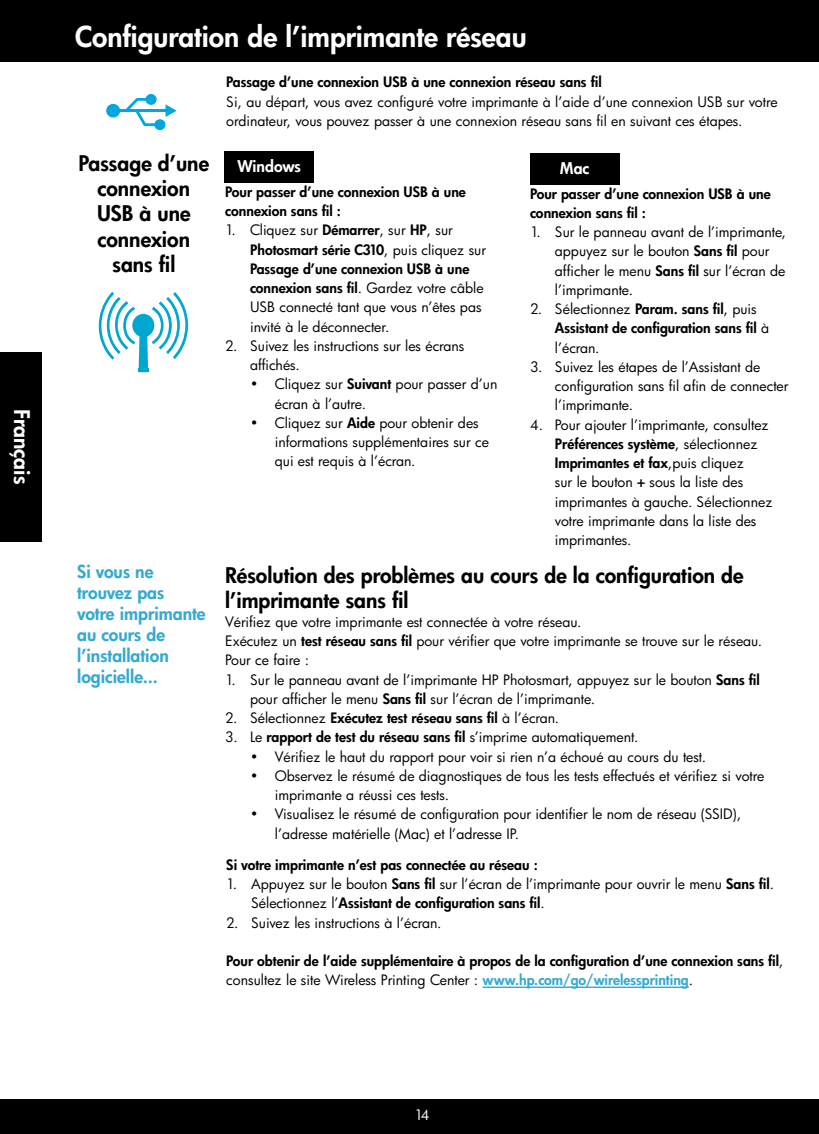
<style>
.page{position:relative;width:819px;height:1134px;background:#fff}
.page>*{position:absolute;margin:0;border:0;box-sizing:border-box;transform-origin:0 0}
.t1{font:800 28px "Futura";color:#fff}
.t2{font:800 21px/25.2px "Futura";color:#000;text-align:center}
.t3{font:800 21px "Futura";color:#fff}
.t4{font:800 17.5px/21px "Futura";color:#36a9d0}
.t5{font:800 15.75px "Futura";color:#fff}
.t6{font:14px/19.2px "Futura";color:#000}
.t7{font:800 14px/19.2px "Futura";color:#000}
.t8{font:14px "Futura";color:#fff}
.s1{font-weight:800}
.s2{font-weight:400}
.s3{color:#36a9d0}
</style>
<div class="page">
<div style="left:0;top:0;width:819px;height:62px;background:#000"></div>
<div style="left:0;top:1099px;width:819px;height:35px;background:#000"></div>
<div style="left:225px;top:151px;width:89px;height:32px;background:#000"></div>
<div style="left:530px;top:153px;width:89px;height:31px;background:#000"></div>
<hr style="left:483px;top:987px;width:206px;height:1px;background:#36a9d0">
<svg style="left:106px;top:104px;width:14px;height:14px"></svg>
<hr style="left:113px;top:109px;width:56px;height:3px;background:#00a7e1">
<svg style="left:126px;top:94px;width:51px;height:36px"></svg>
<svg style="left:99px;top:292px;width:89px;height:80px"></svg>
<div style="left:0;top:352px;width:42px;height:190px;background:#000"></div>
<h2 class="t3" style="left:35px;top:409px;width:76px;rotate:90deg">Français</h2>
<h1 class="t1" style="left:75px;top:18px;width:453px">Configuration de l’imprimante réseau</h1>
<h2 class="t2" style="left:79px;top:151px;width:132px">Passage d’une connexion<br>USB à une connexion sans fil</h2>
<p class="t7" style="left:226px;top:73px;width:377px">Passage d’une connexion USB à une connexion réseau sans fil</p>
<p class="t6" style="left:226px;top:92px;width:553px">Si, au départ, vous avez configuré votre imprimante à l’aide d’une connexion USB sur votre ordinateur, vous pouvez passer à une connexion réseau sans fil en suivant ces étapes.</p>
<p class="t5" style="left:237px;top:156px;width:65px">Windows</p>
<p class="t5" style="left:560px;top:158px;width:30px">Mac</p>
<p class="t7" style="left:225px;top:182px;width:242px">Pour passer d’une connexion USB à une connexion sans fil :</p>
<p class="t6" style="left:250px;top:220px;width:238px;text-indent:-25px">1. Cliquez sur <span class="s1">Démarrer</span>, sur <span class="s1">HP</span>, sur <span class="s1">Photosmart série C310</span>, puis cliquez sur <span class="s1">Passage d’une connexion USB à une connexion sans fil</span>. Gardez votre câble USB connecté tant que vous n’êtes pas invité à le déconnecter.</p>
<p class="t6" style="left:250px;top:336px;width:216px;text-indent:-25px">2. Suivez les instructions sur les écrans affichés.</p>
<p class="t6" style="left:275px;top:374px;width:224px;text-indent:-25px">• Cliquez sur <span class="s1">Suivant</span> pour passer d’un écran à l’autre.</p>
<p class="t6" style="left:275px;top:413px;width:216px;text-indent:-25px">• Cliquez sur <span class="s1">Aide</span> pour obtenir des informations supplémentaires sur ce qui est requis à l’écran.</p>
<p class="t7" style="left:530px;top:184px;width:242px">Pour passer d’une connexion USB à une connexion sans fil :</p>
<p class="t6" style="left:555px;top:222px;width:233px;text-indent:-25px">1. Sur le panneau avant de l’imprimante, appuyez sur le bouton <span class="s1">Sans fil</span> pour afficher le menu <span class="s1">Sans fil</span> sur l’écran de l’imprimante.</p>
<p class="t7" style="left:555px;top:299px;width:216px;text-indent:-25px"><span class="s2">2. Sélectionnez</span> Param. sans fil<span class="s2">, puis<br></span>Assistant de configuration sans fil <span class="s2">à l’écran.</span></p>
<p class="t6" style="left:555px;top:357px;width:235px;text-indent:-25px">3. Suivez les étapes de l’Assistant de configuration sans fil afin de connecter l’imprimante.</p>
<p class="t6" style="left:555px;top:415px;width:219px;text-indent:-25px">4. Pour ajouter l’imprimante, consultez<br><span class="s1">Préférences système</span>, sélectionnez<br><span class="s1">Imprimantes et fax</span>,puis cliquez<br>sur le bouton <span class="s1">+</span> sous la liste des imprimantes à gauche. Sélectionnez votre imprimante dans la liste des imprimantes.</p>
<p class="t4" style="left:77px;top:561px;width:130px">Si vous ne trouvez pas votre imprimante au cours de l’installation logicielle...</p>
<h2 class="t2" style="left:225px;top:563px;width:520px;line-height:24.5px;text-align:left">Résolution des problèmes au cours de la configuration de l’imprimante sans fil</h2>
<p class="t6" style="left:225px;top:612px;width:538px">Vérifiez que votre imprimante est connectée à votre réseau.<br>Exécutez un <span class="s1">test réseau sans fil</span> pour vérifier que votre imprimante se trouve sur le réseau.<br>Pour ce faire :</p>
<p class="t6" style="left:250px;top:670px;width:511px;text-indent:-25px">1. Sur le panneau avant de l’imprimante HP Photosmart, appuyez sur le bouton <span class="s1">Sans fil </span>pour afficher le menu <span class="s1">Sans fil</span> sur l’écran de l’imprimante.</p>
<p class="t7" style="left:225px;top:708px;width:335px"><span class="s2">2. Sélectionnez</span> Exécutez test réseau sans fil <span class="s2">à l’écran.</span></p>
<p class="t6" style="left:225px;top:728px;width:415px">3. Le <span class="s1">rapport de test du réseau sans fil</span> s’imprime automatiquement.</p>
<p class="t6" style="left:250px;top:747px;width:458px">• Vérifiez le haut du rapport pour voir si rien n’a échoué au cours du test.</p>
<p class="t6" style="left:275px;top:766px;width:491px;text-indent:-25px">• Observez le résumé de diagnostiques de tous les tests effectués et vérifiez si votre imprimante a réussi ces tests.</p>
<p class="t6" style="left:275px;top:805px;width:468px;text-indent:-25px">• Visualisez le résumé de configuration pour identifier le nom de réseau (SSID), l’adresse matérielle (Mac) et l’adresse IP.</p>
<p class="t7" style="left:226px;top:855px;width:313px">Si votre imprimante n’est pas connectée au réseau :</p>
<p class="t6" style="left:251px;top:874px;width:524px;text-indent:-25px">1. Appuyez sur le bouton <span class="s1">Sans fil</span> sur l’écran de l’imprimante pour ouvrir le menu <span class="s1">Sans fil</span>.<br>Sélectionnez l’<span class="s1">Assistant de configuration sans fil</span>.</p>
<p class="t6" style="left:226px;top:913px;width:217px">2. Suivez les instructions à l’écran.</p>
<p class="t7" style="left:226px;top:951px;width:559px">Pour obtenir de l’aide supplémentaire à propos de la configuration d’une connexion sans fil<span class="s2">, consultez le site Wireless Printing Center :</span> <span class="s3">www.hp.com/go/wirelessprinting</span><span class="s2">.</span></p>
<p class="t8" style="left:414px;top:1106px;width:17px">14</p>
</div>
